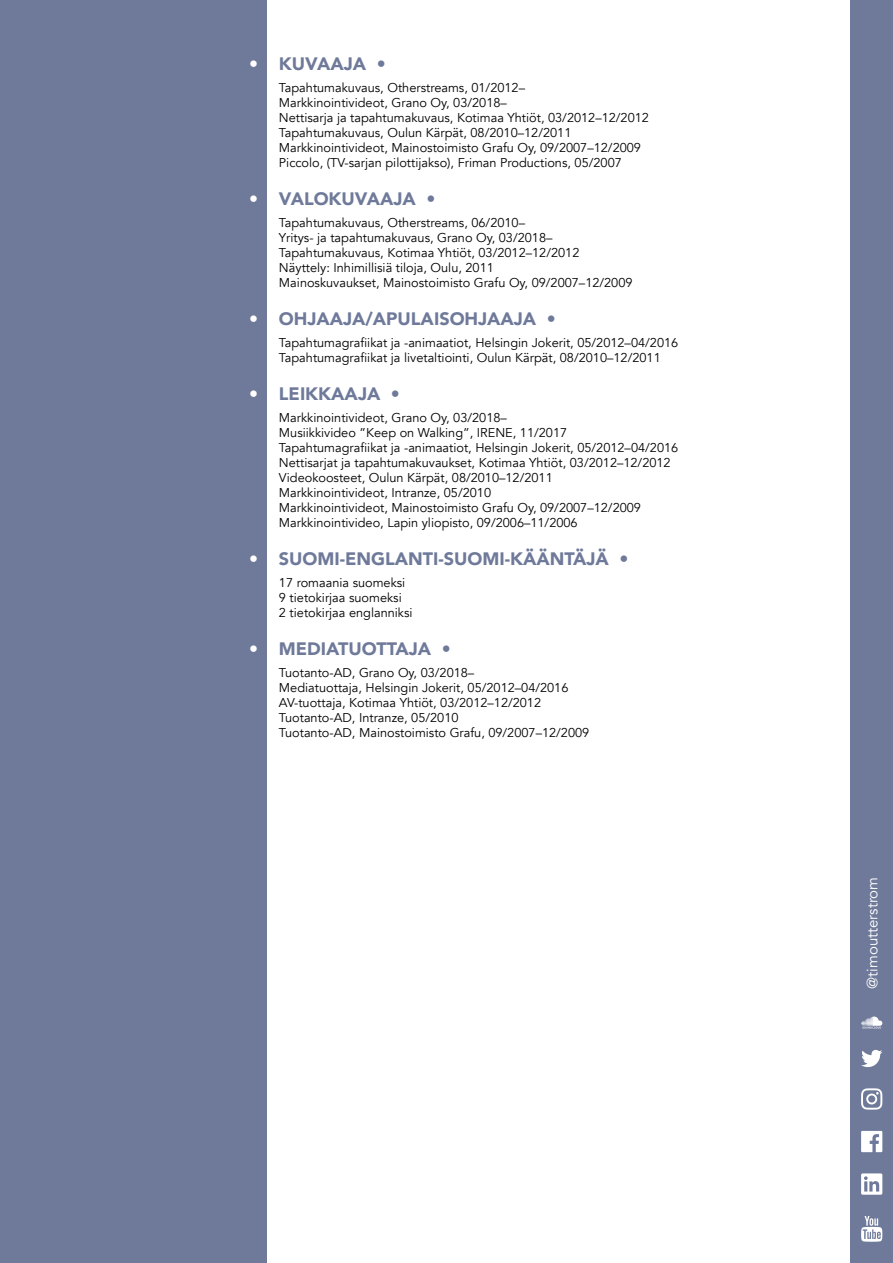
<style>
.page{position:relative;width:893px;height:1263px;background:#fff}
.page>*{position:absolute;margin:0;border:0;box-sizing:border-box;transform-origin:0 0}
.t1{font:900 18px "Avenir";color:#6f7a9a}
.t2{font:15px "Avenir";color:#fff}
.t3{font:12.75px/15px "Avenir";color:#000}
.s1{color:#fff}
</style>
<div class="page">
<div style="left:0;top:0;width:266px;height:1263px;background:#6f7a9a"></div>
<div style="left:850px;top:0;width:43px;height:1263px;background:#6f7a9a"></div>
<svg style="left:861px;top:1131px;width:21px;height:21px"></svg>
<svg style="left:861px;top:1049px;width:21px;height:18px"></svg>
<svg style="left:861px;top:1088px;width:21px;height:22px"></svg>
<svg style="left:861px;top:1173px;width:21px;height:22px"></svg>
<svg style="left:861px;top:1016px;width:21px;height:12px"></svg>
<svg style="left:861px;top:1216px;width:21px;height:26px"></svg>
<h1 class="t1" style="left:249px;top:48px;width:138px"><span class="s1">•</span> KUVAAJA •</h1>
<p class="t3" style="left:279px;top:80px;width:372px">Tapahtumakuvaus, Otherstreams, 01/2012–<br>Markkinointivideot, Grano Oy, 03/2018–<br>Nettisarja ja tapahtumakuvaus, Kotimaa Yhtiöt, 03/2012–12/2012<br>Tapahtumakuvaus, Oulun Kärpät, 08/2010–12/2011<br>Markkinointivideot, Mainostoimisto Grafu Oy, 09/2007–12/2009<br>Piccolo, (TV-sarjan pilottijakso), Friman Productions, 05/2007</p>
<h1 class="t1" style="left:249px;top:183px;width:188px"><span class="s1">•</span> VALOKUVAAJA •</h1>
<p class="t3" style="left:279px;top:215px;width:355px">Tapahtumakuvaus, Otherstreams, 06/2010–<br>Yritys- ja tapahtumakuvaus, Grano Oy, 03/2018– Tapahtumakuvaus, Kotimaa Yhtiöt, 03/2012–12/2012<br>Näyttely: Inhimillisiä tiloja, Oulu, 2011<br>Mainoskuvaukset, Mainostoimisto Grafu Oy, 09/2007–12/2009</p>
<h1 class="t1" style="left:249px;top:303px;width:308px"><span class="s1">•</span> OHJAAJA/APULAISOHJAAJA •</h1>
<p class="t3" style="left:279px;top:335px;width:401px">Tapahtumagrafiikat ja -animaatiot, Helsingin Jokerit, 05/2012–04/2016<br>Tapahtumagrafiikat ja livetaltiointi, Oulun Kärpät, 08/2010–12/2011</p>
<h1 class="t1" style="left:249px;top:378px;width:152px"><span class="s1">•</span> LEIKKAAJA •</h1>
<p class="t3" style="left:279px;top:411px;width:401px">Markkinointivideot, Grano Oy, 03/2018–<br>Musiikkivideo ”Keep on Walking”, IRENE, 11/2017<br>Tapahtumagrafiikat ja -animaatiot, Helsingin Jokerit, 05/2012–04/2016<br>Nettisarjat ja tapahtumakuvaukset, Kotimaa Yhtiöt, 03/2012–12/2012<br>Videokoosteet, Oulun Kärpät, 08/2010–12/2011<br>Markkinointivideot, Intranze, 05/2010<br>Markkinointivideot, Mainostoimisto Grafu Oy, 09/2007–12/2009<br>Markkinointivideo, Lapin yliopisto, 09/2006–11/2006</p>
<h1 class="t1" style="left:249px;top:543px;width:381px"><span class="s1">•</span> SUOMI-ENGLANTI-SUOMI-KÄÄNTÄJÄ •</h1>
<p class="t3" style="left:279px;top:576px;width:135px">17 romaania suomeksi<br>9 tietokirjaa suomeksi<br>2 tietokirjaa englanniksi</p>
<h1 class="t1" style="left:249px;top:633px;width:203px"><span class="s1">•</span> MEDIATUOTTAJA •</h1>
<p class="t3" style="left:279px;top:666px;width:312px">Tuotanto-AD, Grano Oy, 03/2018–<br>Mediatuottaja, Helsingin Jokerit, 05/2012–04/2016<br>AV-tuottaja, Kotimaa Yhtiöt, 03/2012–12/2012<br>Tuotanto-AD, Intranze, 05/2010<br>Tuotanto-AD, Mainostoimisto Grafu, 09/2007–12/2009</p>
<p class="t2" style="left:863px;top:989px;width:113px;rotate:-90deg">@timoutterstrom</p>
</div>
